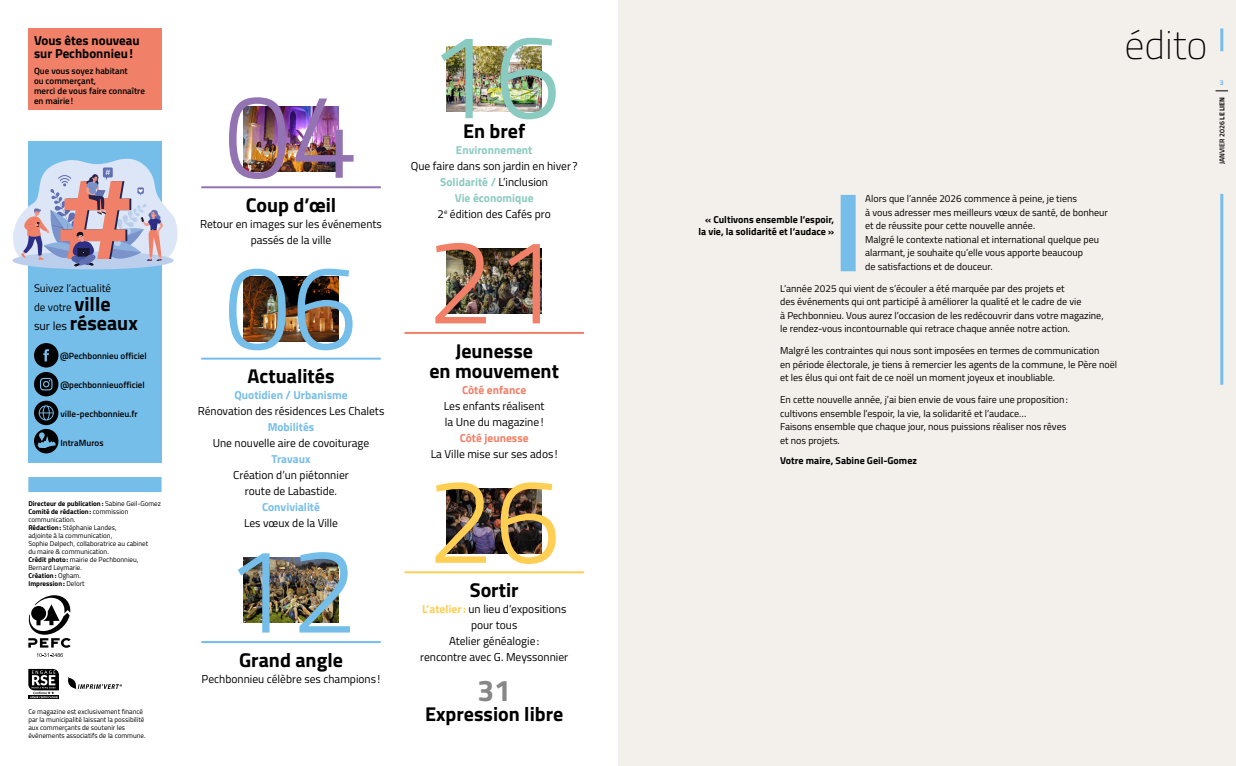
<style>
.page{position:relative;width:1236px;height:766px;background:#fff}
.page>*{position:absolute;margin:0;border:0;box-sizing:border-box;transform-origin:0 0}
.t1{font:300 120px "Cairo";color:#76beea}
.t2{font:300 120px "Cairo";color:#9373b1}
.t3{font:300 120px "Cairo";color:#8acbc1}
.t4{font:300 120px "Cairo";color:#f08067}
.t5{font:300 120px "Cairo";color:#fecf53}
.t6{font:200 40px "Cairo";color:#000}
.t7{font:700 30px "Cairo";color:#878787}
.t8{font:700 20px/20px "Cairo";color:#000;text-align:center}
.t9{font:700 13px/13px "Cairo";color:#000}
.t10{font:11.5px/16px "Cairo";color:#000;text-align:center}
.t11{font:700 11.5px "Cairo";color:#76beea}
.t12{font:700 11.5px "Cairo";color:#8acbc1}
.t13{font:11px/19px "Cairo";color:#000}
.t14{font:10px/13.5px "Cairo";color:#000}
.t15{font:700 10px/11.5px "Cairo";color:#000;text-align:right}
.t16{font:600 9px/10px "Cairo";color:#000}
.t17{font:7px/8px "Cairo";color:#000}
.t18{font:700 7px/8px "Cairo";color:#000}
.t19{font:600 7px "Cairo";color:#000}
.t20{font:800 7px "Cairo";color:#76beea}
.s1{font-weight:700;font-size:20px}
.s2{font-weight:400;font-size:12px}
.s3{font-weight:400}
.s4{font-weight:700}
.s5{font-weight:700;color:#8acbc1}
.s6{font-weight:400;color:#000}
.s7{font-weight:700;color:#f08067}
.s8{font-weight:700;color:#fecf53}
</style>
<div class="page">
<img style="left:243px;top:106px;width:96px;height:65px">
<img style="left:446px;top:46px;width:96px;height:65px">
<img style="left:243px;top:277px;width:96px;height:65px">
<img style="left:243px;top:557px;width:96px;height:65px">
<img style="left:446px;top:248px;width:96px;height:65px">
<img style="left:446px;top:488px;width:96px;height:65px">
<div style="left:618px;top:0;width:618px;height:765px;background:#f3efeb"></div>
<div style="left:28px;top:477px;width:134px;height:15px;background:#76beea"></div>
<svg style="left:28px;top:595px;width:43px;height:52px"></svg>
<svg style="left:37px;top:653px;width:26px;height:3px"></svg>
<svg style="left:68px;top:676px;width:54px;height:15px"></svg>
<svg style="left:28px;top:698px;width:31px;height:1px"></svg>
<svg style="left:28px;top:668px;width:31px;height:30px"></svg>
<div style="left:28px;top:141px;width:134px;height:321px;background:#76beea"></div>
<svg style="left:34px;top:343px;width:24px;height:110px"></svg>
<div style="left:28px;top:28px;width:134px;height:82px;background:#f08067"></div>
<hr style="left:201px;top:186px;width:180px;height:2px;background:#9373b1">
<hr style="left:201px;top:357px;width:180px;height:2px;background:#76beea">
<hr style="left:201px;top:641px;width:180px;height:2px;background:#76beea">
<hr style="left:404px;top:332px;width:180px;height:2px;background:#f08067">
<hr style="left:404px;top:571px;width:180px;height:2px;background:#fecf53">
<svg style="left:12px;top:158px;width:166px;height:111px"></svg>
<div style="left:841px;top:195px;width:15px;height:76px;background:#76beea"></div>
<hr style="left:1220px;top:194px;width:3px;height:190px;background:#76beea">
<hr style="left:1220px;top:28px;width:3px;height:23px;background:#76beea">
<svg style="left:1215px;top:90px;width:13px;height:1px"></svg>
<p class="t9" style="left:34px;top:34px;width:107px">Vous êtes nouveau sur Pechbonnieu!</p>
<p class="t16" style="left:34px;top:66px;width:112px">Que vous soyez habitant<br>ou commerçant,<br>merci de vous faire connaître en mairie!</p>
<p class="t13" style="left:34px;top:279px;width:79px">Suivez l’actualité de votre <span class="s1">ville</span></p>
<p class="t8" style="left:34px;top:313px;width:105px"><span class="s2">sur les</span> réseaux</p>
<p class="t16" style="left:60px;top:351px;width:88px">@Pechbonnieu officiel</p>
<p class="t16" style="left:60px;top:379px;width:86px">@pechbonnieuofficiel</p>
<p class="t16" style="left:60px;top:408px;width:79px">ville-pechbonnieu.fr</p>
<p class="t16" style="left:60px;top:437px;width:45px">IntraMuros</p>
<p class="t18" style="left:28px;top:499px;width:134px">Directeur de publication: <span class="s3">Sabine Geil-Gomez</span></p>
<p class="t17" style="left:28px;top:507px;width:121px"><span class="s4">Comité de rédaction:</span> commission communication.<br><span class="s4">Rédaction:</span> Stéphanie Landes,<br>adjointe à la communication,<br>Sophie Delpech, collaboratrice au cabinet du maire &amp; communication.</p>
<p class="t17" style="left:28px;top:555px;width:112px"><span class="s4">Crédit photo:</span> mairie de Pechbonnieu,<br>Bernard Leymarie.</p>
<p class="t18" style="left:28px;top:571px;width:58px">Création: <span class="s3">Ogham.<br></span>Impression: <span class="s3">Delort</span></p>
<p class="t17" style="left:28px;top:707px;width:119px">Ce magazine est exclusivement financé par la municipalité laissant la possibilité aux commerçants de soutenir les événements associatifs de la commune.</p>
<p class="t2" style="left:224px;top:49px;width:136px">04</p>
<p class="t8" style="left:246px;top:195px;width:92px">Coup d’œil</p>
<p class="t10" style="left:200px;top:216px;width:183px">Retour en images sur les événements passés de la ville</p>
<p class="t1" style="left:224px;top:220px;width:136px">06</p>
<p class="t8" style="left:248px;top:366px;width:88px">Actualités</p>
<p class="t11" style="left:234px;top:386px;width:115px">Quotidien / Urbanisme</p>
<p class="t10" style="left:198px;top:403px;width:188px">Rénovation des résidences Les Chalets</p>
<p class="t11" style="left:268px;top:418px;width:48px">Mobilités</p>
<p class="t10" style="left:213px;top:435px;width:158px">Une nouvelle aire de covoiturage</p>
<p class="t11" style="left:272px;top:450px;width:40px">Travaux</p>
<p class="t10" style="left:233px;top:467px;width:117px">Création d’un piétonnier route de Labastide.</p>
<p class="t11" style="left:262px;top:498px;width:59px">Convivialité</p>
<p class="t10" style="left:244px;top:515px;width:95px">Les vœux de la Ville</p>
<p class="t1" style="left:224px;top:503px;width:136px">12</p>
<p class="t8" style="left:239px;top:649px;width:105px">Grand angle</p>
<p class="t10" style="left:202px;top:670px;width:180px">Pechbonnieu célèbre ses champions !</p>
<p class="t3" style="left:427px;top:-11px;width:136px">16</p>
<p class="t8" style="left:463px;top:121px;width:64px">En bref</p>
<p class="t10" style="left:411px;top:142px;width:168px"><span class="s5">Environnement<br></span>Que faire dans son jardin en hiver ?</p>
<p class="t12" style="left:440px;top:173px;width:109px">Solidarité / <span class="s6">L’inclusion</span></p>
<p class="t10" style="left:438px;top:190px;width:115px"><span class="s5">Vie économique<br></span>2<sup>e</sup> édition des Cafés pro</p>
<p class="t4" style="left:427px;top:194px;width:136px">21</p>
<p class="t8" style="left:429px;top:340px;width:131px">Jeunesse<br>en mouvement</p>
<p class="t10" style="left:444px;top:381px;width:102px"><span class="s7">Côté enfance<br></span>Les enfants réalisent la Une du magazine!</p>
<p class="t10" style="left:431px;top:429px;width:129px"><span class="s7">Côté jeunesse<br></span>La Ville mise sur ses ados !</p>
<p class="t5" style="left:427px;top:433px;width:136px">26</p>
<p class="t8" style="left:470px;top:579px;width:50px">Sortir</p>
<p class="t10" style="left:422px;top:601px;width:146px"><span class="s8">L’atelier:</span> un lieu d’expositions pour tous</p>
<p class="t10" style="left:420px;top:633px;width:150px">Atelier généalogie:<br>rencontre avec G. Meyssonnier</p>
<p class="t7" style="left:477px;top:666px;width:35px">31</p>
<p class="t8" style="left:425px;top:703px;width:140px">Expression libre</p>
<p class="t6" style="left:1124px;top:17px;width:85px">édito</p>
<p class="t14" style="left:865px;top:192px;width:244px">Alors que l’année 2026 commence à peine, je tiens<br>à vous adresser mes meilleurs vœux de santé, de bonheur et de réussite pour cette nouvelle année.<br>Malgré le contexte national et international quelque peu alarmant, je souhaite qu’elle vous apporte beaucoup<br>de satisfactions et de douceur.</p>
<p class="t14" style="left:780px;top:281px;width:325px">L’année 2025 qui vient de s’écouler a été marquée par des projets et<br>des événements qui ont participé à améliorer la qualité et le cadre de vie<br>à Pechbonnieu. Vous aurez l’occasion de les redécouvrir dans votre magazine, le rendez-vous incontournable qui retrace chaque année notre action.</p>
<p class="t14" style="left:780px;top:344px;width:339px">Malgré les contraintes qui nous sont imposées en termes de communication<br>en période électorale, je tiens à remercier les agents de la commune, le Père noël et les élus qui ont fait de ce noël un moment joyeux et inoubliable.</p>
<p class="t14" style="left:780px;top:393px;width:289px">En cette nouvelle année, j’ai bien envie de vous faire une proposition: cultivons ensemble l’espoir, la vie, la solidarité et l’audace…<br>Faisons ensemble que chaque jour, nous puissions réaliser nos rêves et nos projets.</p>
<p class="t15" style="left:780px;top:454px;width:138px">Votre maire, Sabine Geil-Gomez</p>
<p class="t15" style="left:698px;top:214px;width:137px">« Cultivons ensemble l’espoir, la vie, la solidarité et l’audace »</p>
<p class="t20" style="left:1220px;top:77px;width:5px">3</p>
<p class="t19" style="left:1217px;top:164px;width:68px;rotate:-90deg">JANVIER 2026 <span class="s4">LE LIEN</span></p>
</div>
